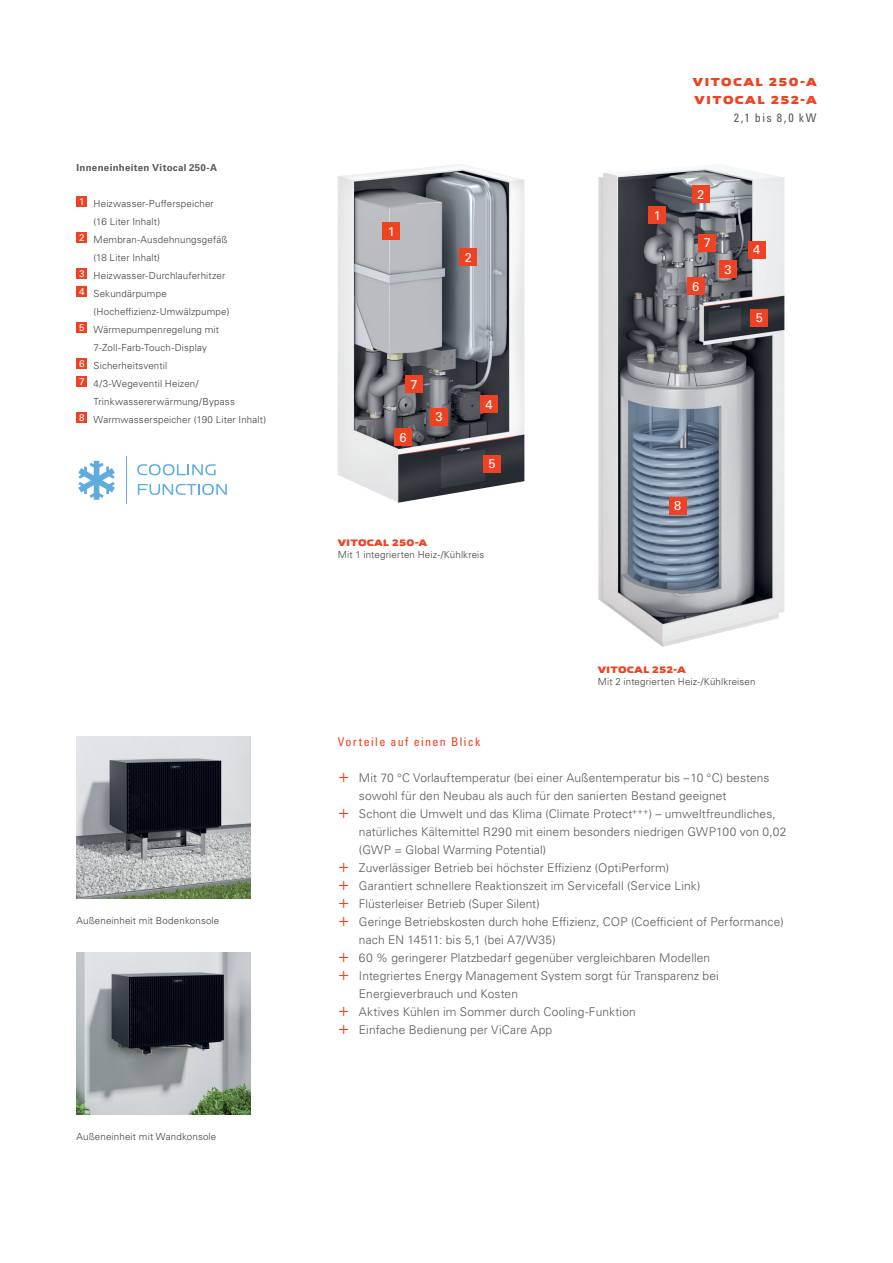
<style>
.page{position:relative;width:893px;height:1263px;background:#fff}
.page>*{position:absolute;margin:0;border:0;box-sizing:border-box;transform-origin:0 0}
.t1{font:12.75px "Univers LTCYR 55 Roman";color:#fff}
.t2{font:300 12px "Univers LTCYR 45";letter-spacing:.01em;color:#57585a}
.t3{font:700 12px/18px "Viessmann Wide";letter-spacing:.115em;color:#ef4222}
.t4{font:condensed 12px "Univers LTCYR 57";letter-spacing:.115em;color:#ef4222}
.t5{font:condensed 12px "Univers LTCYR 57";color:#57585a}
.t6{font:300 9.75px "Univers LTCYR 45";letter-spacing:.015em;color:#3e3e3f}
.t7{font:700 9.75px "Univers LTCYR 65";letter-spacing:.03em;color:#57585a}
.t8{font:700 9.75px "Viessmann Wide";letter-spacing:.02em;color:#ef4222}
.s1{font-size:18px;color:#ef4222}
</style>
<div class="page">
<img style="left:338px;top:164px;width:186px;height:339px">
<img style="left:598px;top:167px;width:186px;height:480px">
<div style="left:669px;top:497px;width:17px;height:17px;background:#ef4222"></div>
<div style="left:649px;top:207px;width:17px;height:17px;background:#ef4222"></div>
<div style="left:692px;top:186px;width:17px;height:17px;background:#ef4222"></div>
<div style="left:751px;top:309px;width:17px;height:17px;background:#ef4222"></div>
<div style="left:699px;top:234px;width:17px;height:17px;background:#ef4222"></div>
<div style="left:719px;top:261px;width:17px;height:17px;background:#ef4222"></div>
<div style="left:748px;top:241px;width:17px;height:17px;background:#ef4222"></div>
<div style="left:687px;top:278px;width:17px;height:17px;background:#ef4222"></div>
<img style="left:77px;top:737px;width:174px;height:162px">
<img style="left:77px;top:953px;width:174px;height:162px">
<svg style="left:78px;top:461px;width:37px;height:39px"></svg>
<svg style="left:137px;top:464px;width:79px;height:11px"></svg>
<svg style="left:138px;top:484px;width:89px;height:11px"></svg>
<hr style="left:126px;top:456px;width:1px;height:48px;background:#5facdf">
<div style="left:77px;top:196px;width:10px;height:11px;background:#ef4222"></div>
<div style="left:77px;top:232px;width:10px;height:11px;background:#ef4222"></div>
<div style="left:77px;top:268px;width:10px;height:11px;background:#ef4222"></div>
<div style="left:77px;top:286px;width:10px;height:11px;background:#ef4222"></div>
<div style="left:77px;top:322px;width:10px;height:11px;background:#ef4222"></div>
<div style="left:77px;top:358px;width:10px;height:11px;background:#ef4222"></div>
<div style="left:77px;top:376px;width:10px;height:11px;background:#ef4222"></div>
<div style="left:77px;top:412px;width:10px;height:11px;background:#ef4222"></div>
<div style="left:383px;top:223px;width:17px;height:17px;background:#ef4222"></div>
<div style="left:460px;top:249px;width:17px;height:17px;background:#ef4222"></div>
<div style="left:431px;top:408px;width:17px;height:17px;background:#ef4222"></div>
<div style="left:480px;top:396px;width:17px;height:17px;background:#ef4222"></div>
<div style="left:484px;top:455px;width:17px;height:17px;background:#ef4222"></div>
<div style="left:394px;top:428px;width:17px;height:17px;background:#ef4222"></div>
<div style="left:406px;top:376px;width:17px;height:17px;background:#ef4222"></div>
<p class="t7" style="left:77px;top:164px;width:142px">Inneneinheiten Vitocal 250-A</p>
<p class="t6" style="left:79px;top:200px;width:136px"><sup>1</sup> Heizwasser-Pufferspeicher</p>
<p class="t6" style="left:94px;top:218px;width:68px">(16 Liter Inhalt)</p>
<p class="t6" style="left:79px;top:236px;width:150px"><sup>2</sup> Membran-Ausdehnungsgefäß</p>
<p class="t6" style="left:94px;top:254px;width:68px">(18 Liter Inhalt)</p>
<p class="t6" style="left:79px;top:272px;width:148px"><sup>3</sup> Heizwasser-Durchlauferhitzer</p>
<p class="t6" style="left:79px;top:290px;width:89px"><sup>4</sup> Sekundärpumpe</p>
<p class="t6" style="left:94px;top:308px;width:137px">(Hocheffizienz-Umwälzpumpe)</p>
<p class="t6" style="left:79px;top:326px;width:141px"><sup>5</sup> Wärmepumpenregelung mit</p>
<p class="t6" style="left:94px;top:344px;width:115px">7-Zoll-Farb-Touch-Display</p>
<p class="t6" style="left:79px;top:362px;width:90px"><sup>6</sup> Sicherheitsventil</p>
<p class="t6" style="left:79px;top:380px;width:121px"><sup>7</sup> 4/3-Wegeventil Heizen/</p>
<p class="t6" style="left:94px;top:398px;width:143px">Trinkwassererwärmung/Bypass</p>
<p class="t6" style="left:79px;top:416px;width:189px"><sup>8</sup> Warmwasserspeicher (190 Liter Inhalt)</p>
<p class="t6" style="left:77px;top:917px;width:144px">Außeneinheit mit Bodenkonsole</p>
<p class="t6" style="left:77px;top:1133px;width:141px">Außeneinheit mit Wandkonsole</p>
<p class="t3" style="left:693px;top:76px;width:125px">VITOCAL 250-A<br>VITOCAL 252-A</p>
<p class="t5" style="left:734px;top:111px;width:84px">2,1 bis 8,0 kW</p>
<p class="t1" style="left:388px;top:225px;width:9px">1</p>
<p class="t1" style="left:465px;top:251px;width:9px">2</p>
<p class="t1" style="left:411px;top:378px;width:9px">7</p>
<p class="t1" style="left:399px;top:431px;width:9px">6</p>
<p class="t1" style="left:435px;top:411px;width:9px">3</p>
<p class="t1" style="left:485px;top:398px;width:9px">4</p>
<p class="t1" style="left:489px;top:457px;width:9px">5</p>
<p class="t8" style="left:338px;top:540px;width:91px">VITOCAL 250-A</p>
<p class="t6" style="left:338px;top:551px;width:148px">Mit 1 integrierten Heiz-/Kühlkreis</p>
<p class="t1" style="left:654px;top:209px;width:9px">1</p>
<p class="t1" style="left:697px;top:188px;width:9px">2</p>
<p class="t1" style="left:704px;top:237px;width:9px">7</p>
<p class="t1" style="left:692px;top:280px;width:9px">6</p>
<p class="t1" style="left:724px;top:263px;width:9px">3</p>
<p class="t1" style="left:753px;top:243px;width:9px">4</p>
<p class="t1" style="left:756px;top:312px;width:9px">5</p>
<p class="t1" style="left:674px;top:500px;width:9px">8</p>
<p class="t8" style="left:598px;top:667px;width:89px">VITOCAL 252-A</p>
<p class="t6" style="left:598px;top:678px;width:159px">Mit 2 integrierten Heiz-/Kühlkreisen</p>
<p class="t4" style="left:338px;top:735px;width:144px">Vorteile auf einen Blick</p>
<p class="t2" style="left:338px;top:774px;width:433px"><span class="s1">+</span> Mit 70 °C Vorlauftemperatur (bei einer Außentemperatur bis –10 °C) bestens</p>
<p class="t2" style="left:359px;top:792px;width:369px">sowohl für den Neubau als auch für den sanierten Bestand geeignet</p>
<p class="t2" style="left:338px;top:810px;width:440px"><span class="s1">+</span> Schont die Umwelt und das Klima (Climate Protect<sup>+++</sup>) – umweltfreundliches,</p>
<p class="t2" style="left:359px;top:828px;width:429px">natürliches Kältemittel R290 mit einem besonders niedrigen GWP100 von 0,02</p>
<p class="t2" style="left:359px;top:846px;width:189px">(GWP = Global Warming Potential)</p>
<p class="t2" style="left:338px;top:864px;width:333px"><span class="s1">+</span> Zuverlässiger Betrieb bei höchster Effizienz (OptiPerform)</p>
<p class="t2" style="left:338px;top:882px;width:364px"><span class="s1">+</span> Garantiert schnellere Reaktionszeit im Servicefall (Service Link)</p>
<p class="t2" style="left:338px;top:900px;width:204px"><span class="s1">+</span> Flüsterleiser Betrieb (Super Silent)</p>
<p class="t2" style="left:338px;top:918px;width:448px"><span class="s1">+</span> Geringe Betriebskosten durch hohe Effizienz, COP (Coefficient of Performance)</p>
<p class="t2" style="left:359px;top:936px;width:198px">nach EN 14511: bis 5,1 (bei A7/W35)</p>
<p class="t2" style="left:338px;top:954px;width:374px"><span class="s1">+</span> 60 % geringerer Platzbedarf gegenüber vergleichbaren Modellen</p>
<p class="t2" style="left:338px;top:972px;width:383px"><span class="s1">+</span> Integriertes Energy Management System sorgt für Transparenz bei</p>
<p class="t2" style="left:359px;top:990px;width:161px">Energieverbrauch und Kosten</p>
<p class="t2" style="left:338px;top:1008px;width:300px"><span class="s1">+</span> Aktives Kühlen im Sommer durch Cooling-Funktion</p>
<p class="t2" style="left:338px;top:1026px;width:216px"><span class="s1">+</span> Einfache Bedienung per ViCare App</p>
</div>
